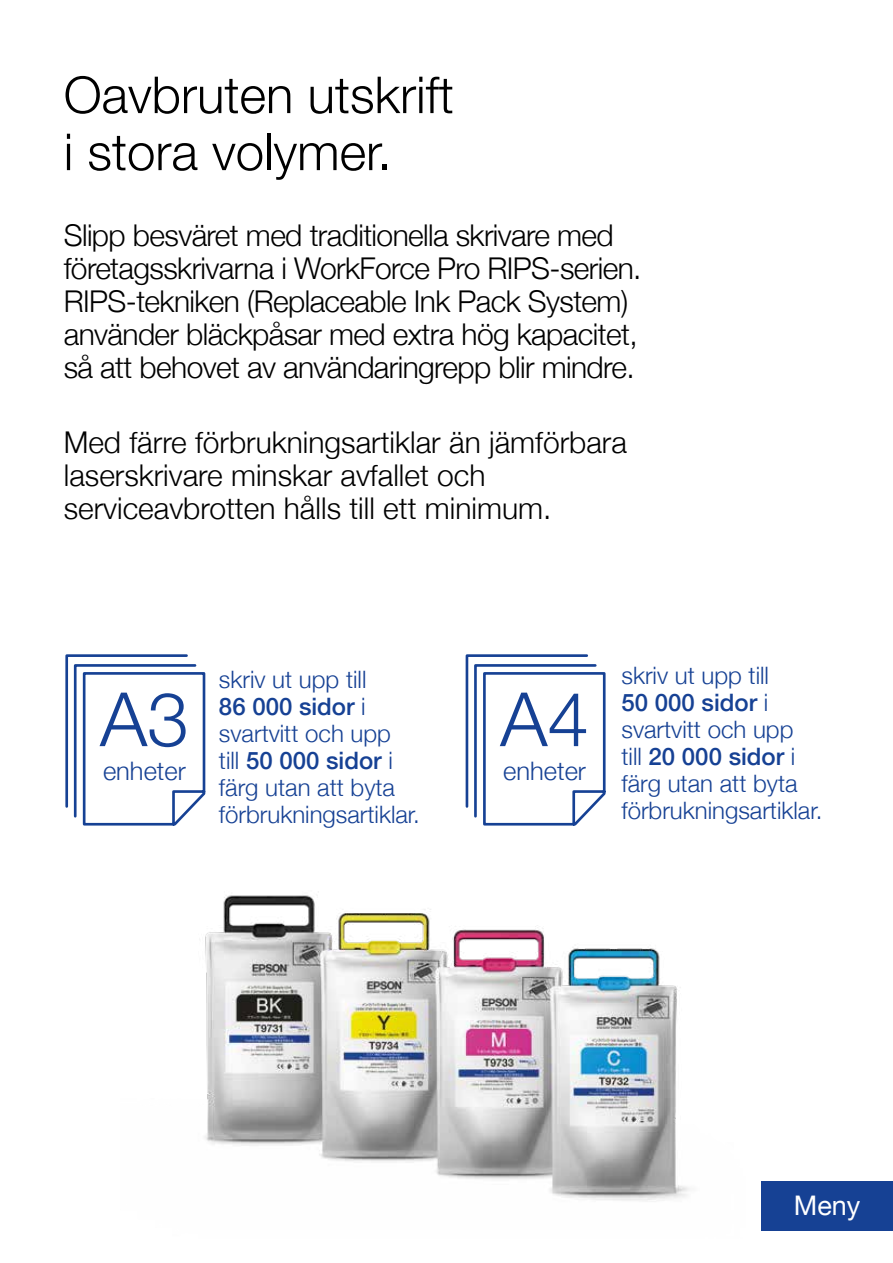
<style>
.page{position:relative;width:893px;height:1263px;background:#fff}
.page>*{position:absolute;margin:0;border:0;box-sizing:border-box;transform-origin:0 0}
.t1{font:300 74.85px "Helvetica Neue";color:#164194}
.t2{font:300 51px/57px "Helvetica Neue";color:#000}
.t3{font:300 30px/33px "Helvetica Neue";letter-spacing:-.02em;color:#000}
.t4{font:300 30px/33px "Helvetica Neue";color:#000}
.t5{font:27px "Helvetica Neue";color:#fff}
.t6{font:300 25.5px "Helvetica Neue";color:#164194}
.t7{font:300 24px/27px "Helvetica Neue";color:#164194}
.s1{font-weight:500}
</style>
<div class="page">
<img style="left:205px;top:891px;width:484px;height:310px">
<svg style="left:65px;top:654px;width:141px;height:172px"></svg>
<svg style="left:465px;top:654px;width:141px;height:172px"></svg>
<div style="left:761px;top:1181px;width:132px;height:50px;background:#164194"></div>
<h2 class="t2" style="left:64px;top:63px;width:392px">Oavbruten utskrift i stora volymer.</h2>
<p class="t3" style="left:64px;top:216px;width:579px">Slipp besväret med traditionella skrivare med företagsskrivarna i WorkForce Pro RIPS-serien.<br>RIPS-tekniken (Replaceable Ink Pack System) använder bläckpåsar med extra hög kapacitet, så att behovet av användaringrepp blir mindre.</p>
<p class="t4" style="left:64px;top:424px;width:565px">Med färre förbrukningsartiklar än jämförbara laserskrivare minskar avfallet och serviceavbrotten hålls till ett minimum.</p>
<h1 class="t1" style="left:100px;top:659px;width:90px">A3</h1>
<p class="t6" style="left:103px;top:750px;width:84px">enheter</p>
<p class="t7" style="left:219px;top:664px;width:202px">skriv ut upp till<br><span class="s1">86 000 sidor</span> i svartvitt och upp<br>till <span class="s1">50 000 sidor</span> i färg utan att byta förbrukningsartiklar.</p>
<p class="t7" style="left:621px;top:661px;width:202px">skriv ut upp till<br><span class="s1">50 000 sidor</span> i svartvitt och upp<br>till <span class="s1">20 000 sidor</span> i färg utan att byta förbrukningsartiklar.</p>
<h1 class="t1" style="left:500px;top:659px;width:90px">A4</h1>
<p class="t6" style="left:503px;top:750px;width:84px">enheter</p>
<p class="t5" style="left:794px;top:1186px;width:68px">Meny</p>
</div>
